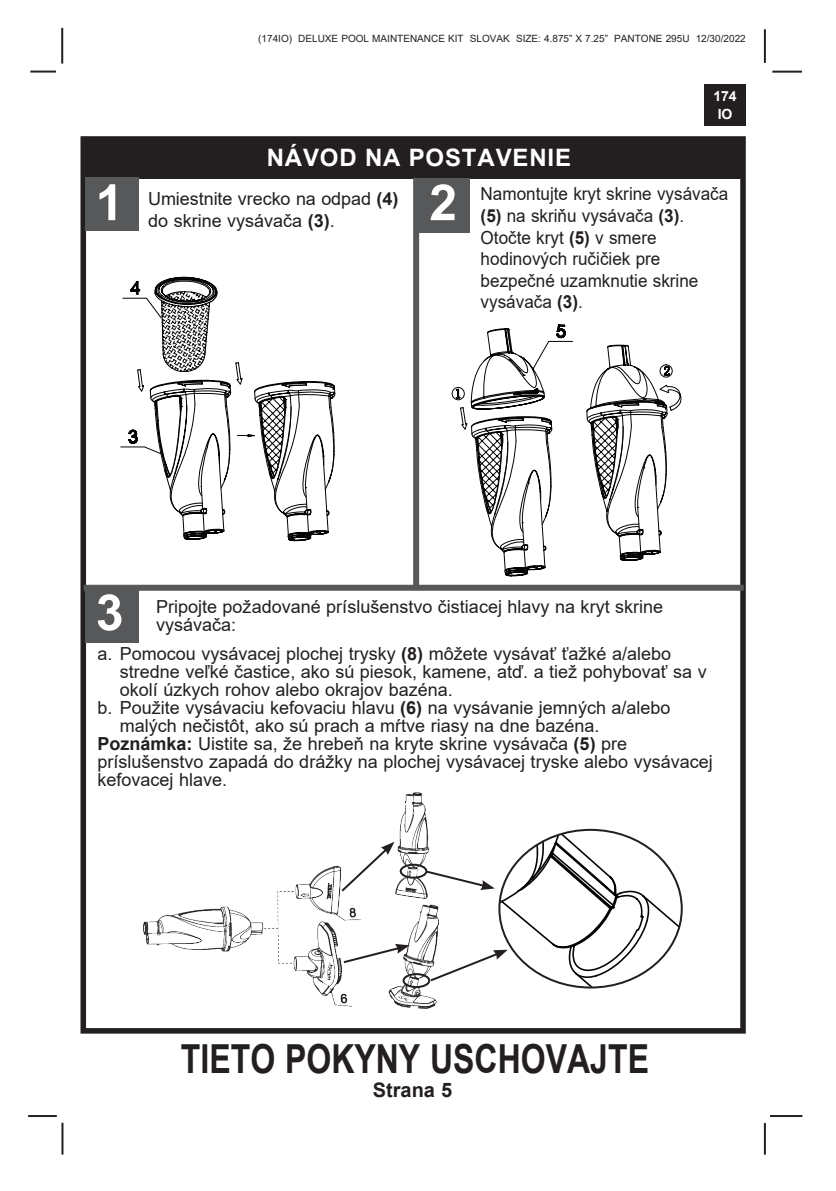
<style>
.page{position:relative;width:836px;height:1191px;background:#fff}
.page>*{position:absolute;margin:0;border:0;box-sizing:border-box;transform-origin:0 0}
.t1{font:700 50px "Arial";color:#fff}
.t2{font:700 40px "Arial";color:#231f20;scale:.8 1}
.t3{font:700 24px "Arial";letter-spacing:.035em;color:#fff}
.t4{font:700 20px "Arial";color:#231f20}
.t5{font:18px "Arial";color:#231f20}
.t6{font:18px/21.6px "Arial";color:#231f20;scale:.95 1}
.t7{font:700 14px/18px "Arial";color:#fff;text-align:center}
.t8{font:10px "Arial";color:#231f20}
.s1{font-weight:700}
</style>
<div class="page">
<hr style="left:769px;top:1115px;width:33px;height:2px;background:#231f20">
<hr style="left:772px;top:71px;width:29px;height:2px;background:#231f20">
<hr style="left:763px;top:29px;width:2px;height:34px;background:#231f20">
<hr style="left:763px;top:1123px;width:2px;height:31px;background:#231f20">
<div style="left:80px;top:136px;width:665px;height:897px;border:6px solid #231f20"></div>
<div style="left:704px;top:84px;width:41px;height:41px;background:#231f20"></div>
<hr style="left:30px;top:71px;width:26px;height:2px;background:#231f20">
<hr style="left:61px;top:28px;width:2px;height:36px;background:#231f20">
<hr style="left:61px;top:1122px;width:2px;height:32px;background:#231f20">
<hr style="left:28px;top:1115px;width:29px;height:2px;background:#231f20">
<div style="left:85px;top:140px;width:658px;height:39px;background:#231f20"></div>
<div style="left:85px;top:177px;width:54px;height:54px;background:#57585a"></div>
<div style="left:84px;top:589px;width:54px;height:54px;background:#57585a"></div>
<div style="left:83px;top:585px;width:660px;height:6px;background:#57585a"></div>
<div style="left:413px;top:178px;width:6px;height:410px;background:#57585a"></div>
<svg style="left:120px;top:277px;width:216px;height:264px"></svg>
<div style="left:416px;top:178px;width:54px;height:54px;background:#57585a"></div>
<svg style="left:451px;top:324px;width:230px;height:253px"></svg>
<img style="left:143px;top:792px;width:294px;height:217px">
<svg style="left:424px;top:830px;width:257px;height:157px"></svg>
<div style="left:402px;top:973px;width:28px;height:15px;border:2px solid #231f20;border-radius:50%"></div>
<div style="left:399px;top:863px;width:28px;height:15px;border:2px solid #231f20;border-radius:50%"></div>
<svg style="left:339px;top:841px;width:55px;height:52px"></svg>
<svg style="left:341px;top:944px;width:68px;height:20px"></svg>
<p class="t8" style="left:258px;top:31px;width:489px">(174IO) DELUXE POOL MAINTENANCE KIT SLOVAK SIZE: 4.875” X 7.25” PANTONE 295U 12/30/2022</p>
<p class="t3" style="left:266px;top:141px;width:306px">NÁVOD NA POSTAVENIE</p>
<p class="t7" style="left:713px;top:87px;width:25px">174<br>IO</p>
<p class="t1" style="left:95px;top:167px;width:29px">1</p>
<p class="t5" style="left:148px;top:186px;width:252px">Umiestnite vrecko na odpad <span class="s1">(4)</span></p>
<p class="t5" style="left:148px;top:208px;width:188px">do skrine vysávača <span class="s1">(3)</span>.</p>
<p class="t1" style="left:429px;top:167px;width:29px">2</p>
<p class="t6" style="left:480px;top:183px;width:262px">Namontujte kryt skrine vysávača <span class="s1">(5)</span> na skriňu vysávača <span class="s1">(3)</span>.<br>Otočte kryt <span class="s1">(5)</span> v smere</p>
<p class="t6" style="left:480px;top:248px;width:231px">hodinových ručičiek pre bezpečné uzamknutie skrine</p>
<p class="t6" style="left:480px;top:291px;width:109px">vysávača <span class="s1">(3)</span>.</p>
<p class="t1" style="left:96px;top:577px;width:29px">3</p>
<p class="t5" style="left:156px;top:594px;width:508px">Pripojte požadované príslušenstvo čistiacej hlavy na kryt skrine</p>
<p class="t5" style="left:156px;top:612px;width:82px">vysávača:</p>
<p class="t5" style="left:97px;top:641px;width:575px">a. Pomocou vysávacej plochej trysky <span class="s1">(8)</span> môžete vysávať ťažké a/alebo</p>
<p class="t5" style="left:120px;top:659px;width:588px">stredne veľké častice, ako sú piesok, kamene, atď. a tiež pohybovať sa v</p>
<p class="t5" style="left:120px;top:677px;width:334px">okolí úzkych rohov alebo okrajov bazéna.</p>
<p class="t5" style="left:97px;top:695px;width:574px">b. Použite vysávaciu kefovaciu hlavu <span class="s1">(6)</span> na vysávanie jemných a/alebo</p>
<p class="t5" style="left:120px;top:713px;width:481px">malých nečistôt, ako sú prach a mŕtve riasy na dne bazéna.</p>
<p class="t5" style="left:97px;top:731px;width:531px"><span class="s1">Poznámka:</span> Uistite sa, že hrebeň na kryte skrine vysávača <span class="s1">(5)</span> pre</p>
<p class="t5" style="left:97px;top:749px;width:616px">príslušenstvo zapadá do drážky na plochej vysávacej tryske alebo vysávacej</p>
<p class="t5" style="left:97px;top:767px;width:131px">kefovacej hlave.</p>
<h2 class="t2" style="left:181px;top:1030px;width:586px">TIETO POKYNY USCHOVAJTE</h2>
<p class="t4" style="left:372px;top:1075px;width:81px">Strana 5</p>
</div>
